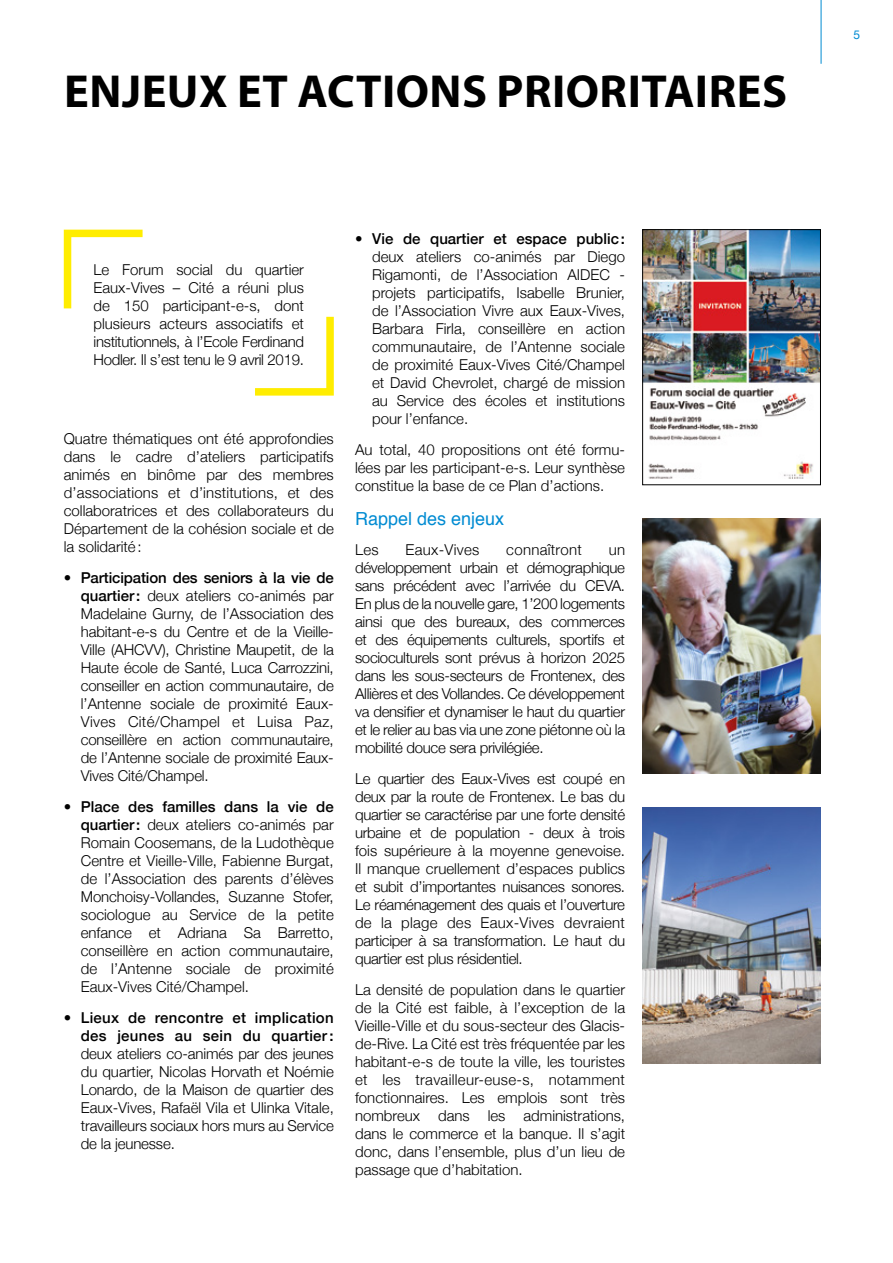
<style>
.page{position:relative;width:893px;height:1263px;background:#fff}
.page>*{position:absolute;margin:0;border:0;box-sizing:border-box;transform-origin:0 0}
.t1{font:700 46.5px "Myriad Pro";letter-spacing:.01em;color:#000}
.t2{font:18px "Helvetica";color:#008bd2}
.t3{font:300 15px/18px "Helvetica Neue";color:#000;text-align:justify}
.t4{font:500 15px/18px "Helvetica Neue";letter-spacing:.02em;color:#000;text-align:right}
.t5{font:300 15px "Helvetica Neue";letter-spacing:.02em;color:#000}
.t6{font:12px "Helvetica Neue";color:#008bd2}
.s1{font-weight:500}
.s2{font-weight:300}
</style>
<div class="page">
<hr style="left:821px;top:0;width:1px;height:64px;background:#008bd2">
<svg style="left:63px;top:229px;width:80px;height:80px"></svg>
<svg style="left:255px;top:316px;width:79px;height:80px"></svg>
<img style="left:643px;top:519px;width:178px;height:255px">
<img style="left:643px;top:808px;width:178px;height:255px">
<img style="left:644px;top:231px;width:175px;height:247px">
<div style="left:642px;top:229px;width:179px;height:256px;border:1px solid #000"></div>
<h1 class="t1" style="left:64px;top:65px;width:724px">ENJEUX ET ACTIONS PRIORITAIRES</h1>
<p class="t3" style="left:94px;top:260px;width:212px">Le Forum social du quartier Eaux-Vives – Cité a réuni plus de 150 participant-e-s, dont plusieurs acteurs associatifs et institutionnels, à l’Ecole Ferdinand Hodler. Il s’est tenu le 9 avril 2019.</p>
<p class="t3" style="left:64px;top:429px;width:272px">Quatre thématiques ont été approfondies dans le cadre d’ateliers participatifs animés en binôme par des membres d’associations et d’institutions, et des collaboratrices et des collaborateurs du Département de la cohésion sociale et de la solidarité:</p>
<p class="t3" style="left:81px;top:568px;width:255px;text-indent:-17px">• <span class="s1">Participation des seniors à la vie de quartier:</span> deux ateliers co-animés par Madelaine Gurny, de l’Association des habitant-e-s du Centre et de la Vieille-Ville (AHCVV), Christine Maupetit, de la Haute école de Santé, Luca Carrozzini, conseiller en action communautaire, de l’Antenne sociale de proximité Eaux-Vives Cité/Champel et Luisa Paz, conseillère en action communautaire, de l’Antenne sociale de proximité Eaux-Vives Cité/Champel.</p>
<p class="t3" style="left:81px;top:797px;width:255px;text-indent:-17px">• <span class="s1">Place des familles dans la vie de quartier:</span> deux ateliers co-animés par Romain Coosemans, de la Ludothèque Centre et Vieille-Ville, Fabienne Burgat, de l’Association des parents d’élèves Monchoisy-Vollandes, Suzanne Stofer, sociologue au Service de la petite enfance et Adriana Sa Barretto, conseillère en action communautaire, de l’Antenne sociale de proximité Eaux-Vives Cité/Champel.</p>
<p class="t4" style="left:64px;top:1008px;width:271px"><span class="s2">•</span> Lieux de rencontre et implication des jeunes au sein du quartier:</p>
<p class="t3" style="left:81px;top:1043px;width:255px">deux ateliers co-animés par des jeunes du quartier, Nicolas Horvath et Noémie Lonardo, de la Maison de quartier des Eaux-Vives, Rafaël Vila et Ulinka Vitale, travailleurs sociaux hors murs au Service de la jeunesse.</p>
<p class="t3" style="left:372px;top:229px;width:254px;text-indent:-17px">• <span class="s1">Vie de quartier et espace public: </span>deux ateliers co-animés par Diego Rigamonti, de l’Association AIDEC - projets participatifs, Isabelle Brunier, de l’Association Vivre aux Eaux-Vives, Barbara Firla, conseillère en action communautaire, de l’Antenne sociale de proximité Eaux-Vives Cité/Champel et David Chevrolet, chargé de mission au Service des écoles et institutions pour l’enfance.</p>
<p class="t3" style="left:355px;top:440px;width:272px">Au total, 40 propositions ont été formu&shy;lées par les participant-e-s. Leur synthèse constitue la base de ce Plan d’actions.</p>
<p class="t2" style="left:355px;top:504px;width:151px">Rappel des enjeux</p>
<p class="t3" style="left:355px;top:540px;width:25px">Les</p>
<p class="t5" style="left:406px;top:538px;width:75px">Eaux-Vives</p>
<p class="t5" style="left:506px;top:538px;width:77px">connaîtront</p>
<p class="t3" style="left:355px;top:540px;width:272px;text-indent:254px">un développement urbain et démographique sans précédent avec l’arrivée du CEVA.<br>En plus de la nouvelle gare, 1’200 logements ainsi que des bureaux, des commerces et des équipements culturels, sportifs et socioculturels sont prévus à horizon 2025 dans les sous-secteurs de Frontenex, des Allières et des Vollandes. Ce développement va densifier et dynamiser le haut du quartier et le relier au bas via une zone piétonne où la mobilité douce sera privilégiée.</p>
<p class="t3" style="left:355px;top:769px;width:272px">Le quartier des Eaux-Vives est coupé en deux par la route de Frontenex. Le bas du quartier se caractérise par une forte densité urbaine et de population - deux à trois fois supérieure à la moyenne genevoise.<br>Il manque cruellement d’espaces publics et subit d’importantes nuisances sonores.<br>Le réaménagement des quais et l’ouverture de la plage des Eaux-Vives devraient participer à sa transformation. Le haut du quartier est plus résidentiel.</p>
<p class="t3" style="left:355px;top:980px;width:272px">La densité de population dans le quartier de la Cité est faible, à l’exception de la Vieille-Ville et du sous-secteur des Glacis&shy;de-Rive. La Cité est très fréquentée par les habitant-e-s de toute la ville, les touristes et les travailleur-euse-s, notamment fonctionnaires. Les emplois sont très nombreux dans les administrations, dans le commerce et la banque. Il s’agit donc, dans l’ensemble, plus d’un lieu de passage que d’habitation.</p>
<p class="t6" style="left:853px;top:26px;width:8px">5</p>
</div>
